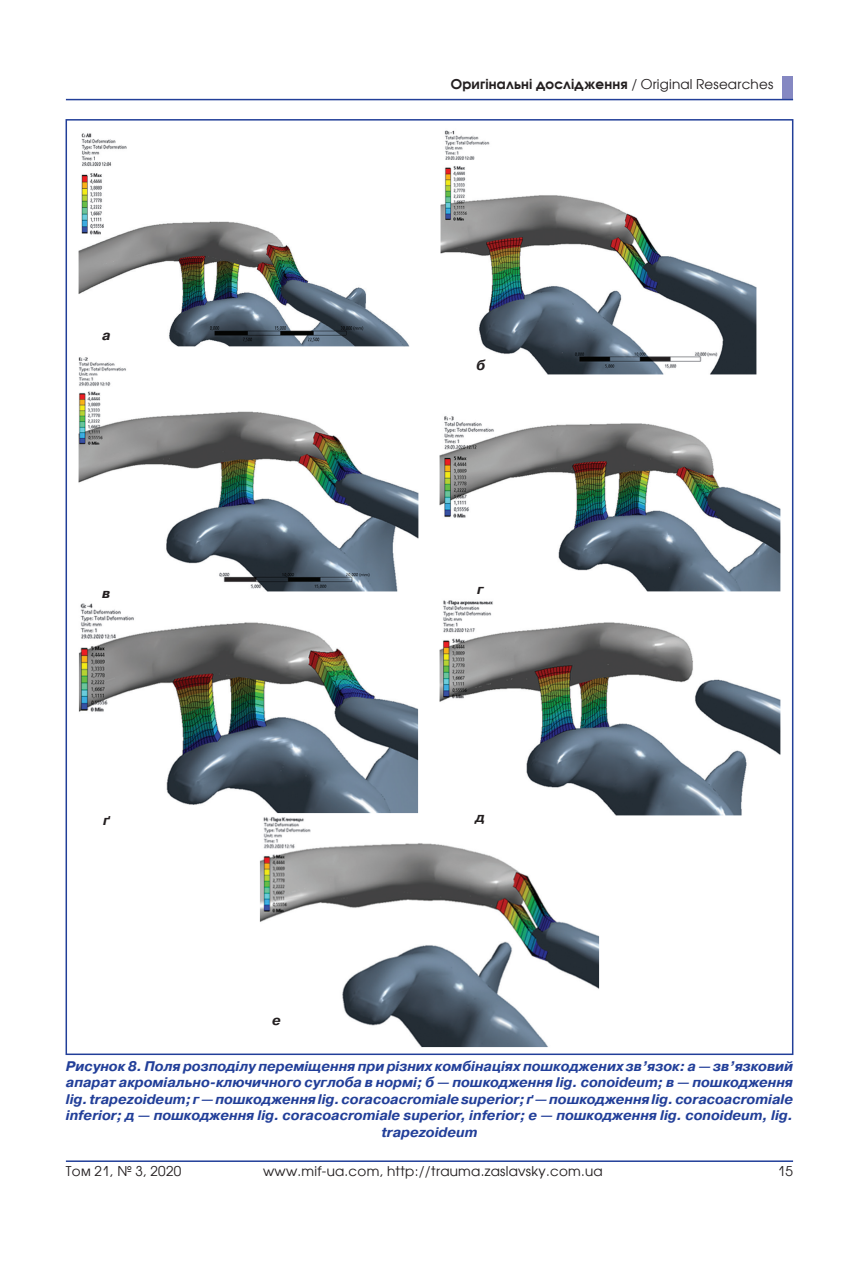
<style>
.page{position:relative;width:859px;height:1263px;background:#fff}
.page>*{position:absolute;margin:0;border:0;box-sizing:border-box;transform-origin:0 0}
.t1{font:italic 700 13.95px/16.5px "Pragmatica C";color:#223f99;text-align:center}
.t2{font:italic 700 13.95px "Pragmatica C";color:#231f20}
.t3{font:13.5px "Avant Garde CTT";letter-spacing:.02em;color:#231f20}
.t4{font:700 13.5px "Avant Garde CTT";letter-spacing:.015em;color:#231f20}
.s1{font-weight:400}
</style>
<div class="page">
<hr style="left:66px;top:1160px;width:727px;height:2px;background:#223f99">
<div style="left:782px;top:77px;width:11px;height:23px;background:#8588c2"></div>
<img style="left:79px;top:133px;width:330px;height:213px">
<img style="left:440px;top:130px;width:316px;height:244px">
<img style="left:79px;top:357px;width:340px;height:234px">
<img style="left:440px;top:416px;width:340px;height:175px">
<img style="left:78px;top:603px;width:341px;height:211px">
<img style="left:440px;top:600px;width:340px;height:215px">
<img style="left:259px;top:814px;width:341px;height:233px">
<hr style="left:66px;top:99px;width:727px;height:1px;background:#223f99">
<p class="t2" style="left:102px;top:327px;width:10px">а</p>
<p class="t2" style="left:102px;top:586px;width:10px">в</p>
<p class="t4" style="left:451px;top:76px;width:324px">Оригінальні дослідження <span class="s1">/ Original Researches</span></p>
<p class="t2" style="left:476px;top:358px;width:11px">б</p>
<p class="t2" style="left:477px;top:581px;width:8px">г</p>
<p class="t2" style="left:103px;top:813px;width:8px">ґ</p>
<p class="t2" style="left:476px;top:810px;width:11px">д</p>
<p class="t2" style="left:272px;top:1013px;width:10px">е</p>
<p class="t1" style="left:66px;top:1058px;width:729px">Рисунок 8. Поля розподілу переміщення при різних комбінаціях пошкоджених зв’язок: a — зв’язковий апарат акроміально-ключичного суглоба в нормі; б — пошкодження lig. сonoideum; в — пошкодження lig. trapezoideum; г — пошкодження lig. coracoacromiale superior; ґ — пошкодження lig. coracoacromiale inferior; д — пошкодження lig. coracoacromiale superior, inferior; е — пошкодження lig. conoideum, lig. trapezoideum</p>
<p class="t3" style="left:66px;top:1163px;width:117px">Том 21, № 3, 2020</p>
<p class="t3" style="left:263px;top:1163px;width:341px">www.mif-ua.com, http://trauma.zaslavsky.com.ua</p>
<p class="t3" style="left:778px;top:1163px;width:17px">15</p>
</div>
